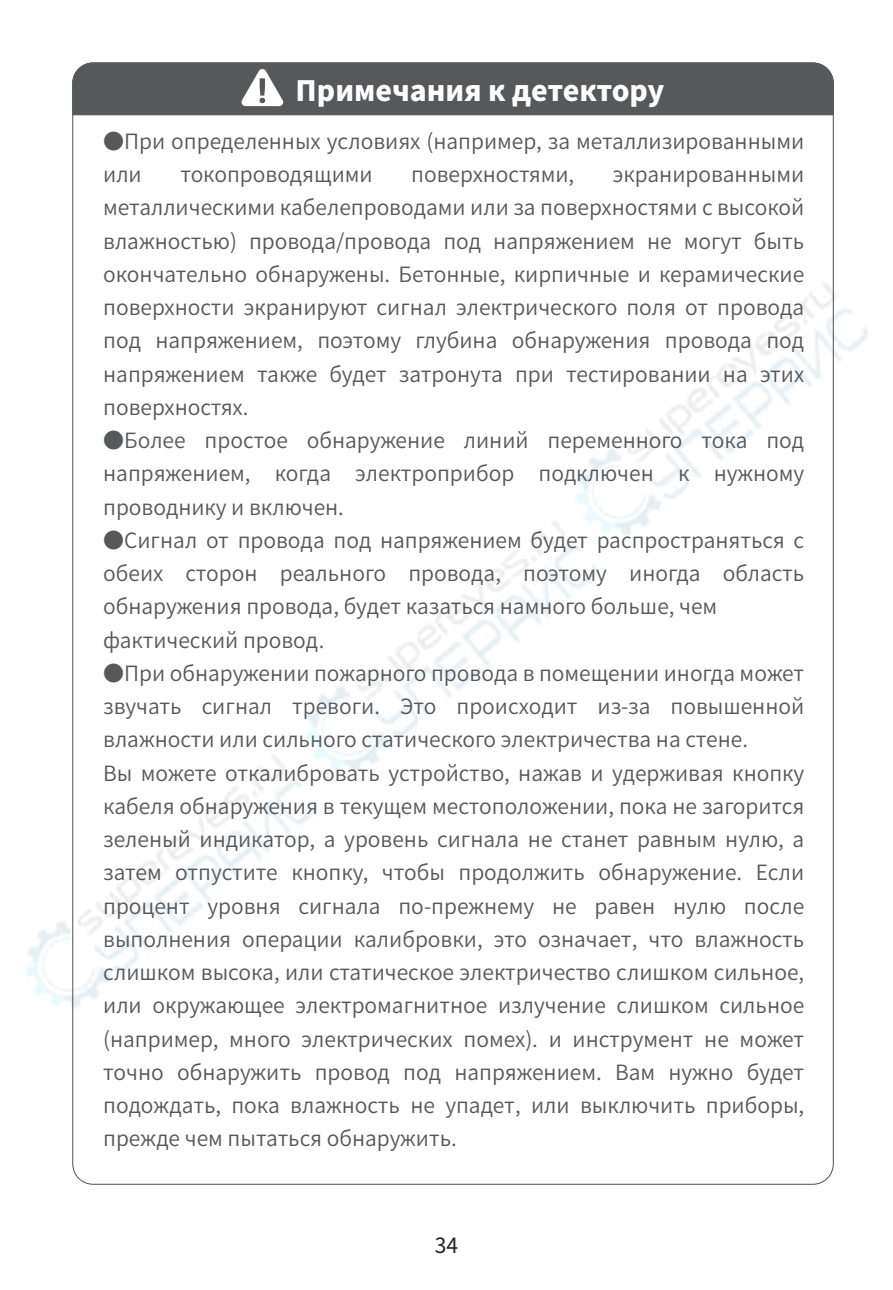
<style>
.page{position:relative;width:893px;height:1290px;background:#fff}
.page>*{position:absolute;margin:0;border:0;box-sizing:border-box;transform-origin:0 0}
.t1{font:800 28px "Source Han Sans CN";color:#fff}
.t2{font:21px/33.2px "Source Han Sans CN";color:#57585a}
.t3{font:21px "Source Han Sans CN";color:#231f20}
</style>
<div class="page">
<img style="left:26px;top:62px;width:842px;height:1123px">
<h1 class="t1" style="left:296px;top:75px;width:370px">Примечания к детектору</h1>
<p class="t2" style="left:103px;top:125px;width:703px">●При определенных условиях (например, за металлизированными или</p>
<p class="t2" style="left:103px;top:158px;width:703px;text-align:justify;text-indent:510px">экранированными металлическими кабелепроводами или за поверхностями с высокой влажностью) провода/провода под напряжением не могут быть окончательно обнаружены. Бетонные, кирпичные и керамические поверхности экранируют сигнал электрического поля от провода под напряжением, поэтому глубина обнаружения провода под напряжением также будет затронута при тестировании на этих поверхностях.</p>
<p class="t2" style="left:103px;top:424px;width:703px;text-align:justify">●Более простое обнаружение линий переменного тока под напряжением, когда электроприбор подключен к нужному проводнику и включен.</p>
<p class="t2" style="left:103px;top:524px;width:703px">●Сигнал от провода под напряжением будет распространяться с обеих сторон реального провода, поэтому иногда область обнаружения провода, будет казаться намного больше, чем фактический провод.</p>
<p class="t2" style="left:103px;top:657px;width:703px">●При обнаружении пожарного провода в помещении иногда может звучать сигнал тревоги. Это происходит из-за повышенной влажности или сильного статического электричества на стене.<br>Вы можете откалибровать устройство, нажав и удерживая кнопку кабеля обнаружения в текущем местоположении, пока не загорится зеленый индикатор, а уровень сигнала не станет равным нулю, а затем отпустите кнопку, чтобы продолжить обнаружение. Если процент уровня сигнала по-прежнему не равен нулю после выполнения операции калибровки, это означает, что влажность слишком высока, или статическое электричество слишком сильное, или окружающее электромагнитное излучение слишком сильное (например, много электрических помех). и инструмент не может точно обнаружить провод под напряжением. Вам нужно будет подождать, пока влажность не упадет, или выключить приборы, прежде чем пытаться обнаружить.</p>
<p class="t2" style="left:180px;top:158px;width:194px">токопроводящими</p>
<p class="t2" style="left:411px;top:158px;width:164px">поверхностями,</p>
<p class="t3" style="left:435px;top:1234px;width:25px">34</p>
</div>
